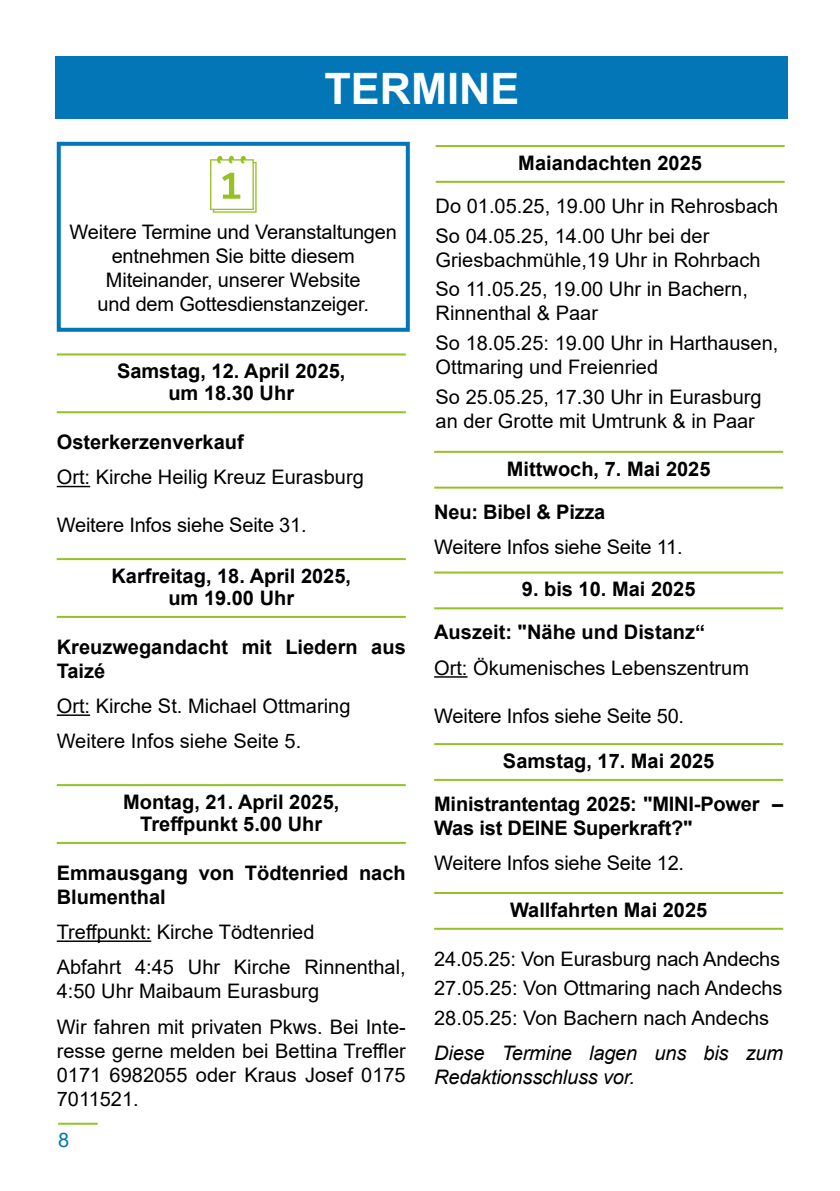
<style>
.page{position:relative;width:840px;height:1191px;background:#fff}
.page>*{position:absolute;margin:0;border:0;box-sizing:border-box;transform-origin:0 0}
.t1{font:700 43.2px "Arial";color:#fff}
.t2{font:20px/29.6px "Arial";color:#000}
.t3{font:700 20px/22px "Arial";color:#000;text-align:center}
.t4{font:italic 20px/24px "Arial";letter-spacing:-.01em;color:#000}
.t5{font:20px "Arial";color:#0276b7}
</style>
<div class="page">
<hr style="left:58px;top:1122px;width:40px;height:2px;background:#95c123">
<div style="left:57px;top:142px;width:352px;height:190px;border:4px solid #0276b7"></div>
<div style="left:56px;top:57px;width:731px;height:62px;background:#0276b7"></div>
<hr style="left:435px;top:181px;width:349px;height:2px;background:#95c123">
<hr style="left:435px;top:145px;width:349px;height:2px;background:#95c123">
<hr style="left:57px;top:842px;width:348px;height:2px;background:#95c123">
<hr style="left:57px;top:784px;width:348px;height:2px;background:#95c123">
<hr style="left:57px;top:940px;width:94px;height:2px;background:#000">
<hr style="left:57px;top:616px;width:348px;height:2px;background:#95c123">
<hr style="left:57px;top:558px;width:348px;height:2px;background:#95c123">
<hr style="left:57px;top:714px;width:33px;height:2px;background:#000">
<hr style="left:57px;top:411px;width:348px;height:2px;background:#95c123">
<hr style="left:57px;top:353px;width:348px;height:2px;background:#95c123">
<hr style="left:57px;top:486px;width:33px;height:1px;background:#000">
<hr style="left:434px;top:607px;width:348px;height:2px;background:#95c123">
<hr style="left:434px;top:571px;width:348px;height:2px;background:#95c123">
<hr style="left:434px;top:676px;width:33px;height:1px;background:#000">
<hr style="left:434px;top:779px;width:348px;height:2px;background:#95c123">
<hr style="left:434px;top:743px;width:348px;height:2px;background:#95c123">
<hr style="left:434px;top:486px;width:348px;height:2px;background:#95c123">
<hr style="left:434px;top:451px;width:348px;height:2px;background:#95c123">
<hr style="left:434px;top:927px;width:348px;height:2px;background:#95c123">
<hr style="left:434px;top:892px;width:348px;height:2px;background:#95c123">
<h1 class="t1" style="left:324px;top:58px;width:196px">TERMINE</h1>
<p class="t2" style="left:69px;top:220px;width:329px;line-height:24px;text-align:center">Weitere Termine und Veranstaltungen entnehmen Sie bitte diesem<br>Miteinander, unserer Website<br>und dem Gottesdienstanzeiger.</p>
<p class="t3" style="left:117px;top:360px;width:230px">Samstag, 12. April 2025, um 18.30 Uhr</p>
<p class="t3" style="left:57px;top:431px;width:188px">Osterkerzenverkauf</p>
<p class="t2" style="left:57px;top:462px;width:308px">Ort: Kirche Heilig Kreuz Eurasburg</p>
<p class="t2" style="left:57px;top:510px;width:251px">Weitere Infos siehe Seite 31.</p>
<p class="t3" style="left:111px;top:565px;width:241px">Karfreitag, 18. April 2025, um 19.00 Uhr</p>
<p class="t3" style="left:57px;top:635px;width:350px;line-height:24px;text-align:left">Kreuzwegandacht mit Liedern aus<br>Taizé</p>
<p class="t2" style="left:57px;top:688px;width:295px;line-height:35.4px">Ort: Kirche St. Michael Ottmaring<br>Weitere Infos siehe Seite 5.</p>
<p class="t3" style="left:123px;top:791px;width:217px">Montag, 21. April 2025,<br>Treffpunkt 5.00 Uhr</p>
<p class="t3" style="left:57px;top:861px;width:350px;line-height:24px;text-align:left">Emmausgang von Tödtenried nach<br>Blumenthal</p>
<p class="t2" style="left:57px;top:914px;width:350px;line-height:35.4px">Treffpunkt: Kirche Tödtenried<br>Abfahrt 4:45 Uhr Kirche Rinnenthal,</p>
<p class="t2" style="left:57px;top:973px;width:350px;line-height:35.4px">4:50 Uhr Maibaum Eurasburg<br>Wir fahren mit privaten Pkws. Bei Inte-</p>
<p class="t2" style="left:57px;top:1038px;width:350px;line-height:24px;text-align:justify">resse gerne melden bei Bettina Treffler 0171 6982055 oder Kraus Josef 0175<br>7011521.</p>
<p class="t5" style="left:58px;top:1126px;width:13px">8</p>
<p class="t3" style="left:518px;top:152px;width:185px">Maiandachten 2025</p>
<p class="t2" style="left:435px;top:191px;width:344px">Do 01.05.25, 19.00 Uhr in Rehrosbach<br>So 04.05.25, 14.00 Uhr bei der</p>
<p class="t2" style="left:435px;top:245px;width:326px">Griesbachmühle,19 Uhr in Rohrbach<br>So 11.05.25, 19.00 Uhr in Bachern,</p>
<p class="t2" style="left:435px;top:298px;width:344px">Rinnenthal &amp; Paar<br>So 18.05.25: 19.00 Uhr in Harthausen,</p>
<p class="t2" style="left:435px;top:352px;width:327px">Ottmaring und Freienried<br>So 25.05.25, 17.30 Uhr in Eurasburg</p>
<p class="t2" style="left:435px;top:406px;width:320px">an der Grotte mit Umtrunk &amp; in Paar</p>
<p class="t3" style="left:434px;top:447px;width:278px;line-height:43px;text-align:left;text-indent:73px">Mittwoch, 7. Mai 2025<br>Neu: Bibel &amp; Pizza</p>
<p class="t2" style="left:434px;top:532px;width:250px">Weitere Infos siehe Seite 11.</p>
<p class="t3" style="left:434px;top:568px;width:272px;line-height:43px;text-align:left;text-indent:88px">9. bis 10. Mai 2025<br>Auszeit: "Nähe und Distanz“</p>
<p class="t2" style="left:434px;top:653px;width:316px">Ort: Ökumenisches Lebenszentrum</p>
<p class="t2" style="left:434px;top:701px;width:251px">Weitere Infos siehe Seite 50.</p>
<p class="t3" style="left:434px;top:739px;width:350px;line-height:43px">Samstag, 17. Mai 2025<br>Ministrantentag 2025: "MINI-Power –</p>
<p class="t3" style="left:434px;top:817px;width:260px">Was ist DEINE Superkraft?"</p>
<p class="t2" style="left:434px;top:848px;width:251px">Weitere Infos siehe Seite 12.</p>
<p class="t3" style="left:509px;top:899px;width:199px">Wallfahrten Mai 2025</p>
<p class="t2" style="left:434px;top:943px;width:350px">24.05.25: Von Eurasburg nach Andechs<br>27.05.25: Von Ottmaring nach Andechs<br>28.05.25: Von Bachern nach Andechs</p>
<p class="t4" style="left:434px;top:1041px;width:350px">Diese Termine lagen uns bis zum<br>Redaktionsschluss vor.</p>
</div>
